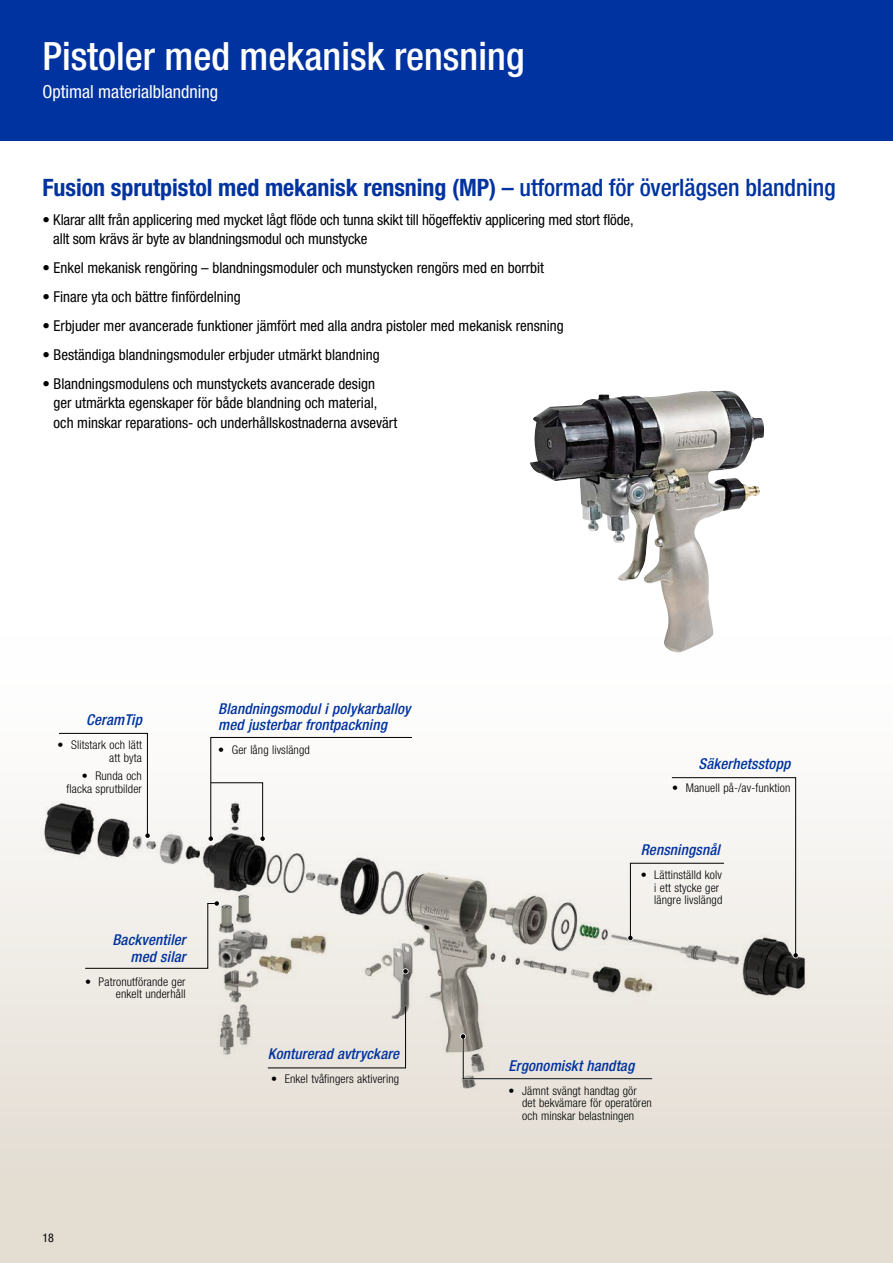
<style>
.page{position:relative;width:893px;height:1263px;background:#fff}
.page>*{position:absolute;margin:0;border:0;box-sizing:border-box;transform-origin:0 0}
.t1{font:500 condensed 39px "Helvetica Neue LT Std";color:#fff}
.t2{font:700 condensed 24px "Helvetica Neue LT Std";letter-spacing:-.005em;color:#0033a0}
.t3{font:condensed 18px "Helvetica Neue LT Std";color:#fff}
.t4{font:condensed 15px/19.5px "Helvetica Neue LT Std";color:#000}
.t5{font:italic 500 condensed 15px/16.5px "Helvetica Neue LT Std";letter-spacing:.01em;color:#0033a0}
.t6{font:300 condensed 12px/12.8px "Helvetica Neue LT Std";letter-spacing:.01em;color:#000;text-align:right}
.t7{font:condensed 12px "Helvetica Neue LT Std";color:#000}
.s1{font-weight:500}
</style>
<div class="page">
<div style="left:0;top:0;width:893px;height:140px;background:#0033a0"></div>
<div style="left:0;top:631px;width:893px;height:632px;background:linear-gradient(to bottom,#fff,#e0d9cd)"></div>
<img style="left:530px;top:391px;width:234px;height:263px">
<img style="left:22px;top:772px;width:807px;height:341px">
<svg style="left:403px;top:968px;width:6px;height:6px"></svg>
<div style="left:208px;top:737px;width:204px;height:105px;background:#f9f8f6"></div>
<svg style="left:59px;top:733px;width:92px;height:106px"></svg>
<div style="left:85px;top:900px;width:135px;height:69px;background:#f2eee9"></div>
<div style="left:267px;top:1006px;width:139px;height:62px;background:#ebe6df"></div>
<svg style="left:460px;top:1033px;width:194px;height:47px;background:#ded9d2"></svg>
<svg style="left:627px;top:777px;width:172px;height:181px"></svg>
<h1 class="t1" style="left:43px;top:33px;width:483px">Pistoler med mekanisk rensning</h1>
<p class="t3" style="left:43px;top:81px;width:177px">Optimal materialblandning</p>
<h2 class="t2" style="left:43px;top:173px;width:795px">Fusion sprutpistol med mekanisk rensning (MP) <span class="s1">– utformad för överlägsen blandning</span></h2>
<p class="t4" style="left:53px;top:210px;width:582px;text-indent:-11px">• Klarar allt från applicering med mycket lågt flöde och tunna skikt till högeffektiv applicering med stort flöde, allt som krävs är byte av blandningsmodul och munstycke</p>
<p class="t4" style="left:43px;top:258px;width:503px">• Enkel mekanisk rengöring – blandningsmoduler och munstycken rengörs med en borrbit</p>
<p class="t4" style="left:43px;top:287px;width:200px">• Finare yta och bättre finfördelning</p>
<p class="t4" style="left:43px;top:316px;width:523px">• Erbjuder mer avancerade funktioner jämfört med alla andra pistoler med mekanisk rensning</p>
<p class="t4" style="left:43px;top:345px;width:339px">• Beständiga blandningsmoduler erbjuder utmärkt blandning</p>
<p class="t4" style="left:54px;top:374px;width:345px;text-indent:-11px">• Blandningsmodulens och munstyckets avancerade design<br>ger utmärkta egenskaper för både blandning och material, och minskar reparations- och underhållskostnaderna avsevärt</p>
<p class="t5" style="left:86px;top:712px;width:57px">CeramTip</p>
<p class="t6" style="left:58px;top:738px;width:86px">• Slitstark och lätt att byta</p>
<p class="t6" style="left:67px;top:769px;width:77px">• Runda och flacka sprutbilder</p>
<p class="t5" style="left:218px;top:700px;width:194px">Blandningsmodul i polykarballoy med justerbar frontpackning</p>
<p class="t6" style="left:218px;top:743px;width:93px">• Ger lång livslängd</p>
<p class="t5" style="left:112px;top:932px;width:75px;text-align:right">Backventiler med silar</p>
<p class="t6" style="left:85px;top:975px;width:102px">• Patronutförande ger enkelt underhåll</p>
<p class="t5" style="left:268px;top:1046px;width:133px">Konturerad avtryckare</p>
<p class="t6" style="left:271px;top:1072px;width:129px">• Enkel tvåfingers aktivering</p>
<p class="t7" style="left:43px;top:1230px;width:13px">18</p>
<p class="t5" style="left:698px;top:755px;width:93px">Säkerhetsstopp</p>
<p class="t6" style="left:672px;top:781px;width:120px">• Manuell på-/av-funktion</p>
<p class="t5" style="left:641px;top:842px;width:81px">Rensningsnål</p>
<p class="t6" style="left:654px;top:868px;width:70px;text-align:left;text-indent:-14px">• Lättinställd kolv i ett stycke ger längre livslängd</p>
<p class="t5" style="left:509px;top:1058px;width:127px">Ergonomiskt handtag</p>
<p class="t6" style="left:522px;top:1084px;width:131px;text-align:left;text-indent:-14px">• Jämnt svängt handtag gör det bekvämare för operatören och minskar belastningen</p>
</div>
